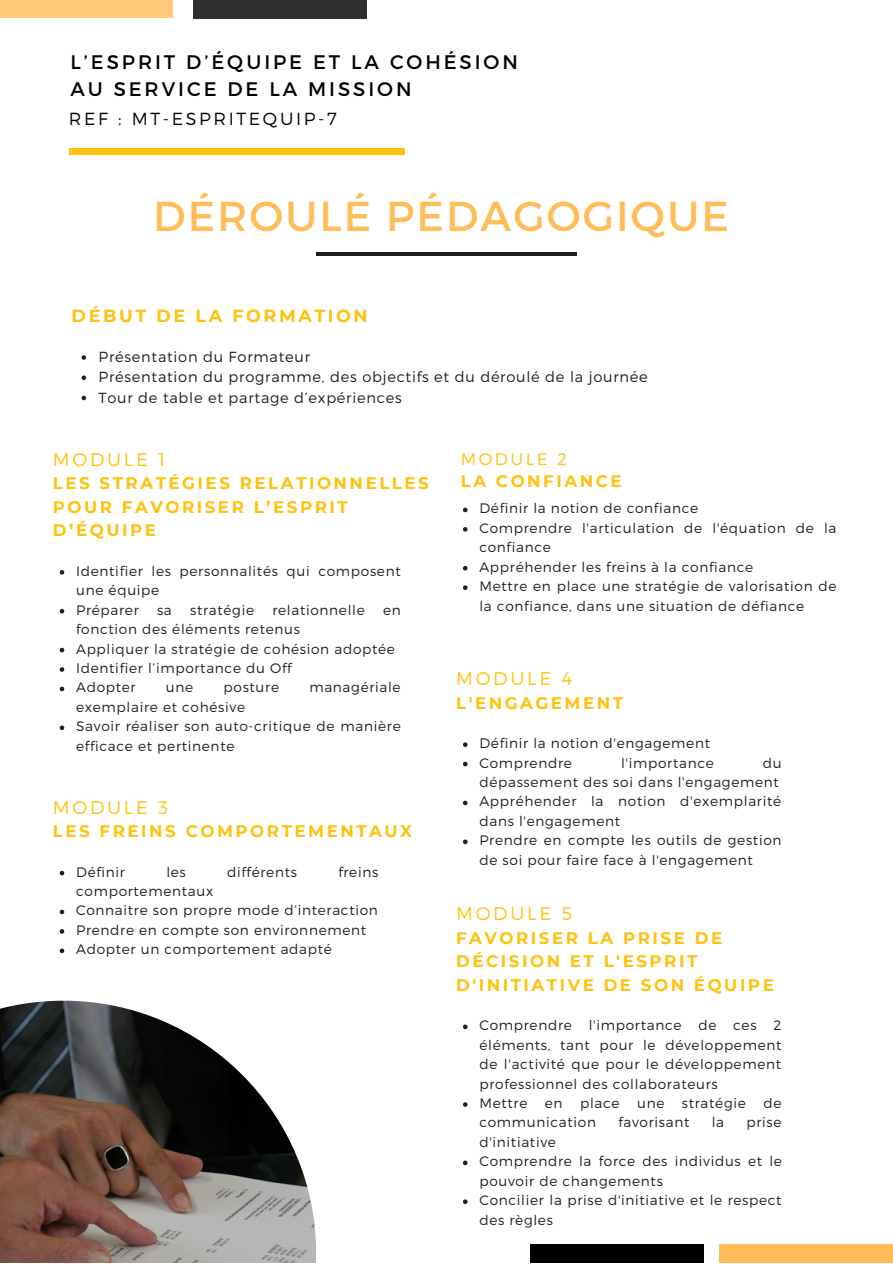
<style>
.page{position:relative;width:893px;height:1264px;background:#fff}
.page>*{position:absolute;margin:0;border:0;box-sizing:border-box;transform-origin:0 0}
.t1{font:41.85px "Montserrat";letter-spacing:.05em;color:#ffbd59}
.t2{font:19.65px/27px "Montserrat";letter-spacing:.15em;color:#000}
.t3{font:300 18.3px "Montserrat";letter-spacing:.15em;color:#fec20f}
.t4{font:300 17.55px "Montserrat";letter-spacing:.15em;color:#000}
.t5{font:700 17.55px "Montserrat";letter-spacing:.15em;color:#fec20f}
.t6{font:700 16.65px/23.5px "Montserrat";letter-spacing:.15em;color:#fec20f}
.t7{font:300 16.65px "Montserrat";letter-spacing:.15em;color:#fec20f}
.t8{font:300 14.55px/20.2px "Montserrat";letter-spacing:.05em;color:#1f1f1f}
.t9{font:300 13.65px/19.4px "Montserrat";letter-spacing:.05em;color:#1f1f1f}
</style>
<div class="page">
<div style="left:70px;top:148px;width:335px;height:6px;background:#fec20f"></div>
<hr style="left:316px;top:252px;width:261px;height:4px;background:#1f1f1f">
<div style="left:0;top:0;width:173px;height:18px;background:#ffc977"></div>
<div style="left:194px;top:0;width:172px;height:18px;background:#2f2f2f"></div>
<div style="left:719px;top:1244px;width:173px;height:18px;background:#ffbd59"></div>
<div style="left:530px;top:1244px;width:173px;height:18px;background:#000"></div>
<svg style="left:60px;top:570px;width:4px;height:4px"></svg>
<svg style="left:60px;top:609px;width:4px;height:4px"></svg>
<svg style="left:60px;top:647px;width:4px;height:5px"></svg>
<svg style="left:60px;top:667px;width:4px;height:4px"></svg>
<svg style="left:60px;top:686px;width:4px;height:5px"></svg>
<svg style="left:60px;top:725px;width:4px;height:5px"></svg>
<svg style="left:463px;top:507px;width:4px;height:5px"></svg>
<svg style="left:463px;top:527px;width:4px;height:4px"></svg>
<svg style="left:463px;top:566px;width:4px;height:4px"></svg>
<svg style="left:463px;top:585px;width:4px;height:5px"></svg>
<svg style="left:60px;top:870px;width:4px;height:5px"></svg>
<svg style="left:60px;top:909px;width:4px;height:5px"></svg>
<svg style="left:60px;top:929px;width:4px;height:4px"></svg>
<svg style="left:60px;top:948px;width:4px;height:5px"></svg>
<svg style="left:82px;top:355px;width:4px;height:5px"></svg>
<svg style="left:82px;top:375px;width:4px;height:5px"></svg>
<svg style="left:82px;top:396px;width:4px;height:4px"></svg>
<svg style="left:463px;top:742px;width:4px;height:5px"></svg>
<svg style="left:463px;top:761px;width:4px;height:5px"></svg>
<svg style="left:463px;top:800px;width:4px;height:5px"></svg>
<svg style="left:463px;top:839px;width:4px;height:5px"></svg>
<svg style="left:463px;top:1024px;width:4px;height:5px"></svg>
<svg style="left:463px;top:1102px;width:4px;height:4px"></svg>
<svg style="left:463px;top:1160px;width:4px;height:5px"></svg>
<svg style="left:463px;top:1199px;width:4px;height:4px"></svg>
<img style="left:0;top:1000px;width:316px;height:262px">
<h2 class="t2" style="left:70px;top:47px;width:449px">L’ESPRIT D’ÉQUIPE ET LA COHÉSION<br>AU SERVICE DE LA MISSION</h2>
<p class="t4" style="left:69px;top:107px;width:269px">REF : MT-ESPRITEQUIP-7</p>
<h1 class="t1" style="left:153px;top:188px;width:577px">DÉROULÉ PÉDAGOGIQUE</h1>
<p class="t5" style="left:72px;top:305px;width:298px">DÉBUT DE LA FORMATION</p>
<p class="t8" style="left:98px;top:346px;width:550px">Présentation du Formateur<br>Présentation du programme, des objectifs et du déroulé de la journée<br>Tour de table et partage d’expériences</p>
<h3 class="t3" style="left:53px;top:447px;width:114px">MODULE 1</h3>
<p class="t6" style="left:53px;top:471px;width:377px">LES STRATÉGIES RELATIONNELLES<br>POUR FAVORISER L’ESPRIT<br>D’ÉQUIPE</p>
<p class="t9" style="left:76px;top:560px;width:326px">Identifier les personnalités qui composent une équipe<br>Préparer</p>
<p class="t9" style="left:157px;top:599px;width:16px">sa</p>
<p class="t9" style="left:190px;top:599px;width:65px">stratégie</p>
<p class="t9" style="left:272px;top:599px;width:94px">relationnelle</p>
<p class="t9" style="left:383px;top:599px;width:19px">en</p>
<p class="t9" style="left:76px;top:619px;width:320px">fonction des éléments retenus<br>Appliquer la stratégie de cohésion adoptée<br>Identifier l’importance du Off<br>Adopter</p>
<p class="t9" style="left:166px;top:677px;width:29px">une</p>
<p class="t9" style="left:223px;top:677px;width:57px">posture</p>
<p class="t9" style="left:309px;top:677px;width:93px">managériale</p>
<p class="t9" style="left:76px;top:696px;width:326px">exemplaire et cohésive<br>Savoir réaliser son auto-critique de manière efficace et pertinente</p>
<h3 class="t3" style="left:53px;top:795px;width:117px">MODULE 3</h3>
<p class="t6" style="left:53px;top:819px;width:361px">LES FREINS COMPORTEMENTAUX</p>
<p class="t9" style="left:76px;top:861px;width:50px">Définir</p>
<p class="t9" style="left:166px;top:861px;width:21px">les</p>
<p class="t9" style="left:227px;top:861px;width:71px">différents</p>
<p class="t9" style="left:338px;top:861px;width:41px">freins</p>
<p class="t9" style="left:76px;top:880px;width:303px">comportementaux<br>Connaitre son propre mode d’interaction<br>Prendre en compte son environnement<br>Adopter un comportement adapté</p>
<p class="t7" style="left:461px;top:448px;width:108px">MODULE 2</p>
<p class="t6" style="left:461px;top:469px;width:162px">LA CONFIANCE</p>
<p class="t9" style="left:479px;top:498px;width:358px">Définir la notion de confiance<br>Comprendre l'articulation de l'équation de la confiance<br>Appréhender les freins à la confiance<br>Mettre en place une stratégie de valorisation de la confiance, dans une situation de défiance</p>
<h3 class="t3" style="left:456px;top:666px;width:118px">MODULE 4</h3>
<p class="t6" style="left:456px;top:691px;width:168px">L'ENGAGEMENT</p>
<p class="t9" style="left:479px;top:732px;width:232px">Définir la notion d'engagement<br>Comprendre</p>
<p class="t9" style="left:479px;top:752px;width:304px;text-indent:283px">du dépassement des soi dans l'engagement<br>Appréhender la notion d'exemplarité dans l'engagement<br>Prendre en compte les outils de gestion de soi pour faire face à l'engagement</p>
<p class="t9" style="left:621px;top:752px;width:94px">l'importance</p>
<h3 class="t3" style="left:456px;top:902px;width:117px">MODULE 5</h3>
<p class="t6" style="left:456px;top:926px;width:319px">FAVORISER LA PRISE DE<br>DÉCISION ET L'ESPRIT<br>D'INITIATIVE DE SON ÉQUIPE</p>
<p class="t9" style="left:479px;top:1015px;width:303px">Comprendre l'importance de ces 2 éléments, tant pour le développement de l'activité que pour le développement professionnel des collaborateurs<br>Mettre</p>
<p class="t9" style="left:545px;top:1092px;width:19px">en</p>
<p class="t9" style="left:580px;top:1092px;width:41px">place</p>
<p class="t9" style="left:637px;top:1092px;width:29px">une</p>
<p class="t9" style="left:681px;top:1092px;width:65px">stratégie</p>
<p class="t9" style="left:763px;top:1092px;width:20px">de</p>
<p class="t9" style="left:479px;top:1112px;width:118px">communication</p>
<p class="t9" style="left:618px;top:1112px;width:73px">favorisant</p>
<p class="t9" style="left:711px;top:1112px;width:14px">la</p>
<p class="t9" style="left:746px;top:1112px;width:37px">prise</p>
<p class="t9" style="left:479px;top:1131px;width:304px">d'initiative<br>Comprendre la force des individus et le pouvoir de changements<br>Concilier la prise d'initiative et le respect des règles</p>
</div>
